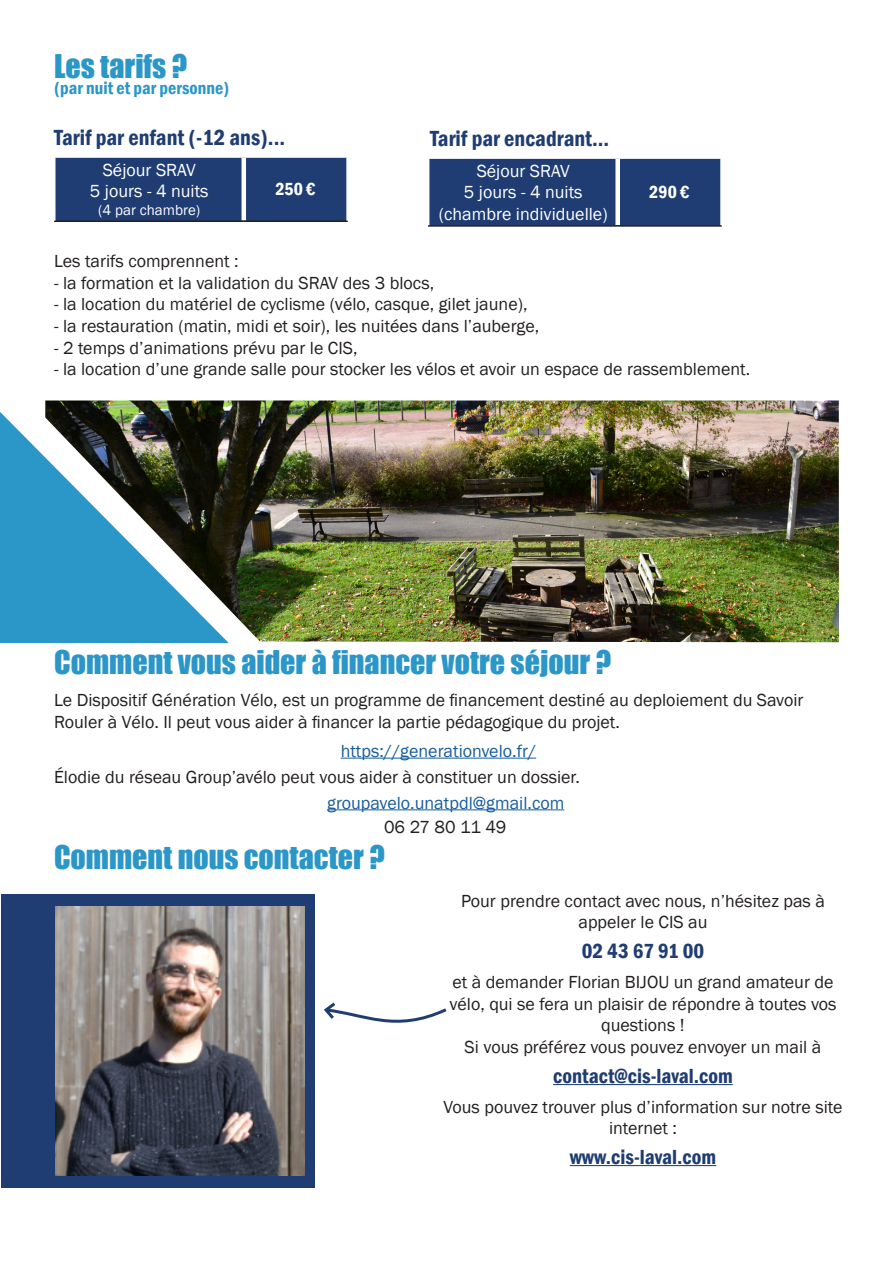
<style>
.page{position:relative;width:893px;height:1263px;background:#fff}
.page>*{position:absolute;margin:0;border:0;box-sizing:border-box;transform-origin:0 0}
.t1{font:30px "Impact";color:#2b96c8}
.t2{font:600 condensed 22.5px "Franklin Gothic";color:#1f3d72}
.t3{font:600 condensed 21px "Franklin Gothic";color:#1f3d72}
.Style_de_paragraphe_1{font:18px/21.6px "Franklin Gothic";color:#231f20;text-align:center}
.t4{font:18px "Franklin Gothic";color:#fff}
.Style_de_paragraphe_1-2{font:18px "Franklin Gothic";color:#175d9e}
.t5{font:600 condensed 18px "Franklin Gothic";color:#2b96c8}
.t6{font:600 condensed 18px "Franklin Gothic";color:#fff}
.t7{font:15px "Franklin Gothic";color:#fff}
</style>
<div class="page">
<div style="left:56px;top:158px;width:290px;height:62px;background:#1f3d72"></div>
<hr style="left:242px;top:158px;width:4px;height:62px;background:#fff">
<hr style="left:54px;top:220px;width:190px;height:2px;background:#231f20">
<hr style="left:244px;top:220px;width:104px;height:2px;background:#231f20">
<div style="left:429px;top:159px;width:291px;height:66px;background:#1f3d72"></div>
<div style="left:615px;top:159px;width:5px;height:66px;background:#fff"></div>
<hr style="left:428px;top:225px;width:190px;height:2px;background:#231f20">
<hr style="left:618px;top:225px;width:104px;height:2px;background:#231f20">
<hr style="left:341px;top:758px;width:195px;height:1px;background:#175d9e">
<svg style="left:0;top:412px;width:229px;height:231px;background:#3fa0cd"></svg>
<img style="left:45px;top:400px;width:794px;height:242px">
<hr style="left:327px;top:809px;width:237px;height:1px;background:#175d9e">
<svg style="left:324px;top:1002px;width:123px;height:21px"></svg>
<div style="left:1px;top:894px;width:313px;height:293px;background:#1f3d72"></div>
<hr style="left:553px;top:1084px;width:180px;height:1px;background:#1f3d72">
<hr style="left:570px;top:1165px;width:146px;height:1px;background:#1f3d72">
<img style="left:55px;top:907px;width:249px;height:269px">
<p class="t1" style="left:54px;top:43px;width:135px">Les tarifs ?</p>
<p class="t5" style="left:54px;top:76px;width:177px">(par nuit et par personne)</p>
<p class="t2" style="left:54px;top:122px;width:232px">Tarif par enfant (-12 ans)...</p>
<p class="t2" style="left:430px;top:123px;width:181px">Tarif par encadrant...</p>
<p class="t4" style="left:477px;top:160px;width:95px">Séjour SRAV</p>
<p class="t4" style="left:464px;top:181px;width:120px">5 jours - 4 nuits</p>
<p class="t4" style="left:439px;top:203px;width:170px">(chambre individuelle)</p>
<p class="t4" style="left:103px;top:158px;width:95px">Séjour SRAV</p>
<p class="t4" style="left:90px;top:180px;width:120px">5 jours - 4 nuits</p>
<p class="t7" style="left:98px;top:201px;width:104px">(4 par chambre)</p>
<p class="t6" style="left:275px;top:177px;width:42px">250 €</p>
<p class="t6" style="left:649px;top:180px;width:42px">290 €</p>
<p class="Style_de_paragraphe_1" style="left:54px;top:251px;width:186px">Les tarifs comprennent :</p>
<p class="Style_de_paragraphe_1" style="left:54px;top:272px;width:382px">- la formation et la validation du SRAV des 3 blocs,</p>
<p class="Style_de_paragraphe_1" style="left:54px;top:294px;width:475px">- la location du matériel de cyclisme (vélo, casque, gilet jaune),</p>
<p class="Style_de_paragraphe_1" style="left:54px;top:316px;width:487px">- la restauration (matin, midi et soir), les nuitées dans l’auberge,</p>
<p class="Style_de_paragraphe_1" style="left:54px;top:337px;width:305px">- 2 temps d’animations prévu par le CIS,</p>
<p class="Style_de_paragraphe_1" style="left:54px;top:359px;width:698px">- la location d’une grande salle pour stocker les vélos et avoir un espace de rassemblement.</p>
<p class="t1" style="left:54px;top:638px;width:558px">Comment vous aider à financer votre séjour ?</p>
<p class="Style_de_paragraphe_1" style="left:54px;top:689px;width:751px;text-align:left">Le Dispositif Génération Vélo, est un programme de financement destiné au deploiement du Savoir<br>Rouler à Vélo. Il peut vous aider à financer la partie pédagogique du projet.</p>
<p class="Style_de_paragraphe_1-2" style="left:341px;top:740px;width:197px">https://generationvelo.fr/</p>
<p class="Style_de_paragraphe_1" style="left:54px;top:766px;width:527px">Élodie du réseau Group’avélo peut vous aider à constituer un dossier.</p>
<p class="Style_de_paragraphe_1" style="left:384px;top:816px;width:124px">06 27 80 11 49</p>
<p class="Style_de_paragraphe_1-2" style="left:327px;top:791px;width:239px">groupavelo.unatpdl@gmail.com</p>
<p class="t1" style="left:54px;top:833px;width:332px">Comment nous contacter ?</p>
<p class="Style_de_paragraphe_1" style="left:461px;top:890px;width:365px">Pour prendre contact avec nous, n’hésitez pas à appeler le CIS au</p>
<p class="t3" style="left:582px;top:937px;width:124px">02 43 67 91 00</p>
<p class="Style_de_paragraphe_1" style="left:449px;top:972px;width:389px">et à demander Florian BIJOU un grand amateur de vélo, qui se fera un plaisir de répondre à toutes vos questions !</p>
<p class="Style_de_paragraphe_1" style="left:465px;top:1036px;width:358px">Si vous préférez vous pouvez envoyer un mail à</p>
<p class="t3" style="left:553px;top:1062px;width:181px">contact@cis-laval.com</p>
<p class="Style_de_paragraphe_1" style="left:443px;top:1097px;width:400px;line-height:21px">Vous pouvez trouver plus d’information sur notre site internet :</p>
<p class="t3" style="left:570px;top:1143px;width:148px">www.cis-laval.com</p>
</div>
